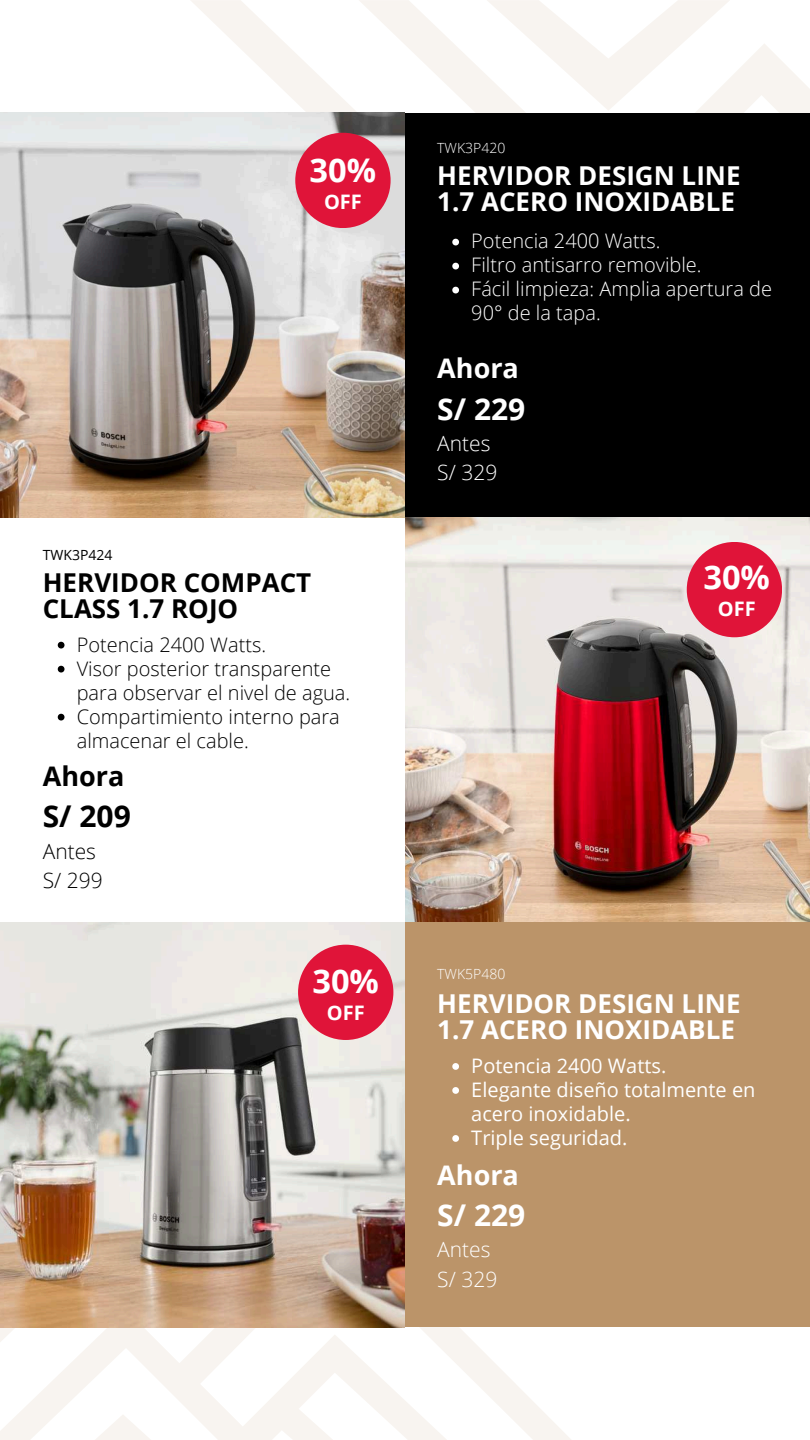
<style>
.page{position:relative;width:810px;height:1440px;background:#fff}
.page>*{position:absolute;margin:0;border:0;box-sizing:border-box;transform-origin:0 0}
.t1{font:700 32.6px "Open Sans";color:#fff}
.t2{font:700 30px "Open Sans";color:#fff}
.t3{font:700 30px "Open Sans";color:#000}
.t4{font:700 27px "Open Sans";color:#fff}
.t5{font:700 27px "Open Sans";color:#000}
.t6{font:700 26px/26.2px "Open Sans";color:#fff}
.t7{font:700 26px/26.2px "Open Sans";color:#000}
.t8{font:300 21px/29.2px "Open Sans";color:#fff}
.t9{font:300 21px/29.2px "Open Sans";color:#000}
.t10{font:300 20px/24px "Open Sans";color:#000}
.t11{font:300 20px/24px "Open Sans";color:#fff}
.t12{font:20px/24px "Open Sans";color:#fff}
.t13{font:700 20px "Open Sans";color:#fff}
.t14{font:300 14px "Open Sans";color:#fff}
.t15{font:14px "Open Sans";color:#000}
</style>
<div class="page">
<svg style="left:190px;top:0;width:620px;height:113px"></svg>
<div style="left:0;top:113px;width:810px;height:405px;background:#000"></div>
<img style="left:0;top:113px;width:405px;height:405px">
<div style="left:295px;top:133px;width:96px;height:95px;background:#e01439;border-radius:50%"></div>
<svg style="left:452px;top:239px;width:7px;height:6px"></svg>
<svg style="left:452px;top:263px;width:7px;height:6px"></svg>
<svg style="left:452px;top:287px;width:7px;height:6px"></svg>
<svg style="left:0;top:1327px;width:571px;height:113px"></svg>
<img style="left:405px;top:518px;width:405px;height:404px">
<div style="left:0;top:922px;width:810px;height:405px;background:#bb9469"></div>
<svg style="left:58px;top:642px;width:7px;height:7px"></svg>
<svg style="left:58px;top:666px;width:7px;height:7px"></svg>
<svg style="left:58px;top:714px;width:7px;height:7px"></svg>
<div style="left:687px;top:542px;width:95px;height:95px;background:#e01439;border-radius:50%"></div>
<img style="left:0;top:922px;width:405px;height:405px">
<div style="left:298px;top:945px;width:95px;height:95px;background:#e01439;border-radius:50%"></div>
<svg style="left:452px;top:1063px;width:7px;height:7px"></svg>
<svg style="left:452px;top:1087px;width:7px;height:7px"></svg>
<svg style="left:452px;top:1135px;width:7px;height:7px"></svg>
<p class="t15" style="left:43px;top:545px;width:71px">TWK3P424</p>
<h1 class="t1" style="left:310px;top:147px;width:68px">30%</h1>
<p class="t13" style="left:324px;top:188px;width:39px">OFF</p>
<h3 class="t7" style="left:43px;top:569px;width:270px">HERVIDOR COMPACT<br>CLASS 1.7 ROJO</h3>
<p class="t10" style="left:77px;top:632px;width:275px">Potencia 2400 Watts.<br>Visor posterior transparente para observar el nivel de agua.<br>Compartimiento interno para almacenar el cable.</p>
<h3 class="t5" style="left:43px;top:757px;width:83px">Ahora</h3>
<h2 class="t3" style="left:43px;top:795px;width:90px">S/ 209</h2>
<p class="t9" style="left:43px;top:836px;width:62px">Antes<br>S/ 299</p>
<h1 class="t1" style="left:312px;top:958px;width:68px">30%</h1>
<p class="t13" style="left:327px;top:998px;width:39px">OFF</p>
<p class="t14" style="left:437px;top:138px;width:70px">TWK3P420</p>
<h3 class="t6" style="left:437px;top:162px;width:305px">HERVIDOR DESIGN LINE<br>1.7 ACERO INOXIDABLE</h3>
<p class="t11" style="left:471px;top:229px;width:302px">Potencia 2400 Watts.<br>Filtro antisarro removible.<br>Fácil limpieza: Amplia apertura de<br>90° de la tapa.</p>
<h3 class="t4" style="left:437px;top:349px;width:83px">Ahora</h3>
<h2 class="t2" style="left:437px;top:387px;width:90px">S/ 229</h2>
<p class="t8" style="left:437px;top:428px;width:62px">Antes<br>S/ 329</p>
<p class="t14" style="left:437px;top:964px;width:70px">TWK5P480</p>
<h1 class="t1" style="left:703px;top:554px;width:68px">30%</h1>
<p class="t13" style="left:718px;top:594px;width:39px">OFF</p>
<h3 class="t6" style="left:437px;top:990px;width:305px">HERVIDOR DESIGN LINE<br>1.7 ACERO INOXIDABLE</h3>
<p class="t12" style="left:471px;top:1053px;width:286px">Potencia 2400 Watts.<br>Elegante diseño totalmente en acero inoxidable.<br>Triple seguridad.</p>
<h3 class="t4" style="left:437px;top:1156px;width:83px">Ahora</h3>
<h2 class="t2" style="left:437px;top:1194px;width:90px">S/ 229</h2>
<p class="t8" style="left:437px;top:1234px;width:62px">Antes<br>S/ 329</p>
</div>
